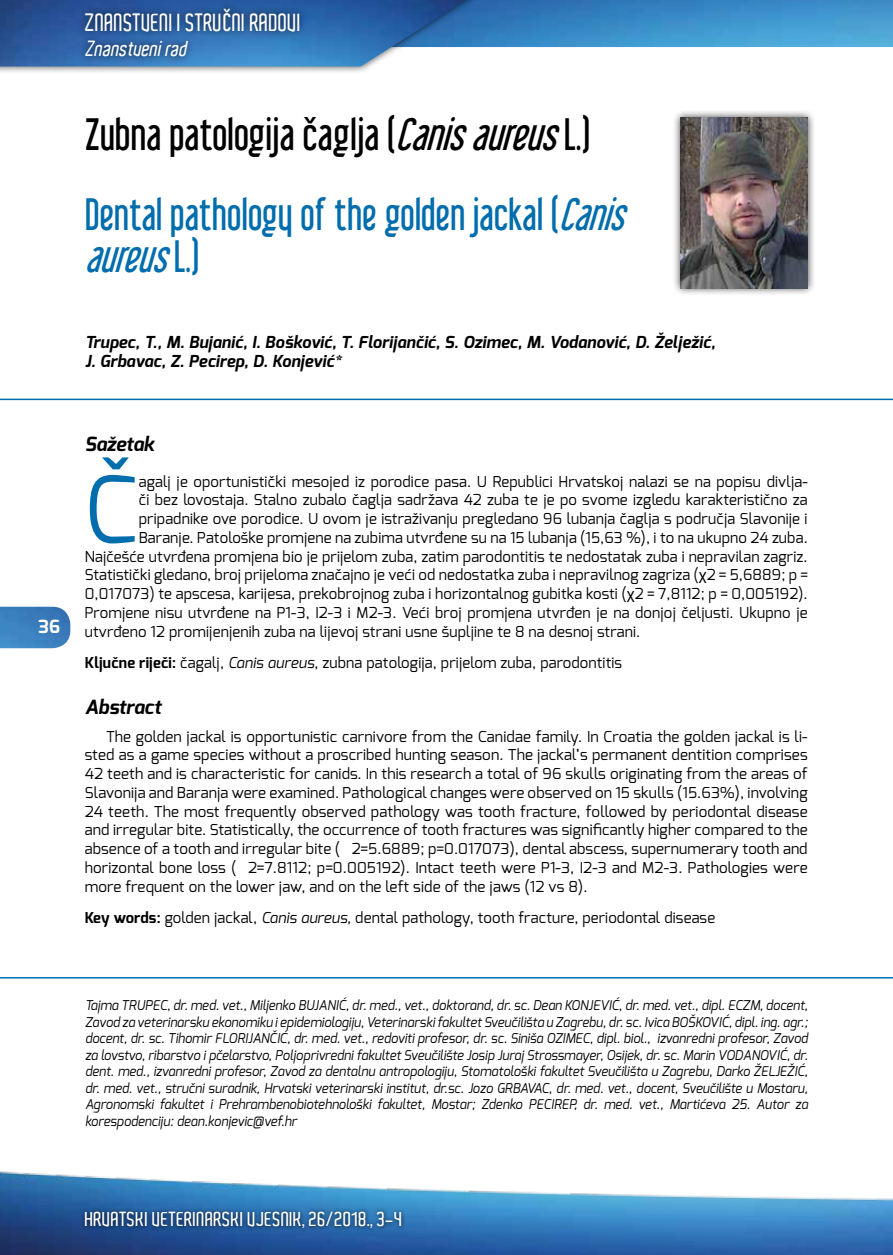
<style>
.page{position:relative;width:893px;height:1255px;background:#fff}
.page>*{position:absolute;margin:0;border:0;box-sizing:border-box;transform-origin:0 0}
.t1{font:91.8px "Exo";color:#006dad}
.t2{font:40.5px/80.2px "Libel Suit";letter-spacing:.01em;color:#006dad;scale:.96 1}
.t3{font:italic 40.5px "Libel Suit";color:#006dad;scale:.96 1}
.t4{font:600 24px "Aldo";color:#fff;scale:.9 1}
.t5{font:italic 600 21px "Aldo";color:#fff;scale:.9 1}
.t6{font:600 19.5px "Aldo";color:#fff}
.t7{font:italic 700 19.5px "Exo";color:#000}
.t8{font:700 18.15px "Exo";color:#fff}
.t9{font:italic 700 16.5px/18.8px "Exo";letter-spacing:.01em;color:#000}
.t10{font:15px/18.8px "Exo";letter-spacing:.01em;color:#000;text-align:justify}
.t11{font:italic 13.5px/16.5px "Exo";color:#000;text-align:justify;scale:.95 1}
.s1{font-family:"Libel Suit";font-weight:400;font-size:22.5px}
.s2{color:#000}
.s3{font-style:italic;color:#000}
.s4{font-style:italic}
.s5{font-style:normal}
.s6{font-family:"Arial"}
.s7{font-weight:700}
</style>
<div class="page">
<img style="left:505px;top:0;width:388px;height:47px">
<div style="left:0;top:0;width:505px;height:75px;background:#000;opacity:.75"></div>
<img style="left:0;top:0;width:498px;height:66px">
<img style="left:0;top:1171px;width:893px;height:83px">
<img style="left:0;top:606px;width:70px;height:42px">
<div style="left:81px;top:1207px;width:325px;height:25px;background:#000;opacity:.75"></div>
<hr style="left:0;top:398px;width:893px;height:2px;background:#006dad">
<hr style="left:0;top:976px;width:893px;height:2px;background:#006dad">
<div style="left:672px;top:110px;width:144px;height:186px;background:#000;opacity:.75"></div>
<img style="left:681px;top:118px;width:127px;height:170px">
<div style="left:78px;top:1px;width:230px;height:63px;background:#000;opacity:.75"></div>
<p class="t8" style="left:39px;top:614px;width:23px">36</p>
<h3 class="t4" style="left:85px;top:9px;width:242px">ZNANSTVENI I STRU<span class="s1">Č</span>NI RADOVI</h3>
<h3 class="t5" style="left:85px;top:37px;width:120px">Znanstvenirad</h3>
<h2 class="t2" style="left:85px;top:94px;width:577px"><span class="s2">Zubna patologija čaglja (</span><span class="s3">Canisaureus</span><span class="s2">L.)<br></span>Dental pathology of the golden jackal (<span class="s4">Canis</span></h2>
<h2 class="t3" style="left:85px;top:232px;width:120px">aureus<span class="s5">L . )</span></h2>
<p class="t9" style="left:85px;top:333px;width:632px">Trupec, T., M. Bujanić, I. Bošković, T. Florijančić, S. Ozimec, M. Vodanović, D. Želježić,<br>J. Grbavac, Z. Pecirep, D. Konjević*</p>
<h3 class="t7" style="left:85px;top:431px;width:71px">Sažetak</h3>
<h1 class="t1" style="left:85px;top:451px;width:55px">Č</h1>
<p class="t10" style="left:139px;top:472px;width:670px">agalj je oportunistički mesojed iz porodice pasa. U Republici Hrvatskoj nalazi se na popisu divlja-</p>
<p class="t10" style="left:139px;top:490px;width:670px">či bez lovostaja. Stalno zubalo čaglja sadržava 42 zuba te je po svome izgledu karakteristično za</p>
<p class="t10" style="left:139px;top:509px;width:670px">pripadnike ove porodice. U ovom je istraživanju pregledano 96 lubanja čaglja s područja Slavonije i</p>
<p class="t10" style="left:139px;top:528px;width:670px">Baranje. Patološke promjene na zubima utvrđene su na 15 lubanja (15,63 %), i to na ukupno 24 zuba.</p>
<p class="t10" style="left:85px;top:547px;width:724px">Najčešće utvrđena promjena bio je prijelom zuba, zatim parodontitis te nedostatak zuba i nepravilan zagriz.</p>
<p class="t10" style="left:85px;top:565px;width:724px">Statistički gledano, broj prijeloma značajno je veći od nedostatka zuba i nepravilnog zagriza (<span class="s6">χ</span>2 = 5,6889; p =</p>
<p class="t10" style="left:85px;top:584px;width:724px">0,017073) te apscesa, karijesa, prekobrojnog zuba i horizontalnog gubitka kosti (<span class="s6">χ</span>2 = 7,8112; p = 0,005192).</p>
<p class="t10" style="left:85px;top:603px;width:724px">Promjene nisu utvrđene na P1-3, I2-3 i M2-3. Veći broj promjena utvrđen je na donjoj čeljusti. Ukupno je</p>
<p class="t10" style="left:85px;top:622px;width:557px">utvrđeno 12 promijenjenih zuba na lijevoj strani usne šupljine te 8 na desnoj strani.</p>
<p class="t10" style="left:85px;top:653px;width:539px"><span class="s7">Ključne riječi:</span> čagalj, <span class="s4">Canis aureus</span>, zubna patologija, prijelom zuba, parodontitis</p>
<h3 class="t7" style="left:85px;top:694px;width:78px">Abstract</h3>
<p class="t10" style="left:85px;top:726px;width:724px;text-indent:21px">The golden jackal is opportunistic carnivore from the Canidae family. In Croatia the golden jackal is li&shy;sted as a game species without a proscribed hunting season. The jackal’s permanent dentition comprises 42 teeth and is characteristic for canids. In this research a total of 96 skulls originating from the areas of Slavonija and Baranja were examined. Pathological changes were observed on 15 skulls (15.63%), involving 24 teeth. The most frequently observed pathology was tooth fracture, followed by periodontal disease and irregular bite. Statistically, the occurrence of tooth fractures was significantly higher compared to the absence of a tooth and irregular bite (χ2=5.6889; p=0.017073), dental abscess, supernumerary tooth and horizontal bone loss (χ2=7.8112; p=0.005192). Intact teeth were P1-3, I2-3 and M2-3. Pathologies were more frequent on the lower jaw, and on the left side of the jaws (12 vs 8).</p>
<p class="t10" style="left:85px;top:908px;width:632px"><span class="s7">Key words:</span> golden jackal, <span class="s4">Canis aureus,</span> dental pathology, tooth fracture, periodontal disease</p>
<p class="t11" style="left:85px;top:996px;width:762px">Tajma TRUPEC, dr. med. vet., Miljenko BUJANIĆ, dr. med., vet., doktorand, dr. sc. Dean KONJEVIĆ, dr. med. vet., dipl. ECZM, docent, Zavod za veterinarsku ekonomiku i epidemiologiju, Veterinarski fakultet Sveučilišta u Zagrebu, dr. sc. Ivica BOŠKOVIĆ, dipl. ing. agr.; docent, dr. sc. Tihomir FLORIJANČIĆ, dr. med. vet., redoviti profesor, dr. sc. Siniša OZIMEC, dipl. biol., izvanredni profesor, Zavod za lovstvo, ribarstvo i pčelarstvo, Poljoprivredni fakultet Sveučilište Josip Juraj Strossmayer, Osijek, dr. sc. Marin VODANOVIĆ, dr. dent. med., izvanredni profesor, Zavod za dentalnu antropologiju, Stomatološki fakultet Sveučilišta u Zagrebu, Darko ŽELJEŽIĆ, dr. med. vet., stručni suradnik, Hrvatski veterinarski institut, dr.sc. Jozo GRBAVAC, dr. med. vet., docent, Sveučilište u Mostaru, Agronomski fakultet i Prehrambenobiotehnološki fakultet, Mostar; Zdenko PECIREP, dr. med. vet., Martićeva 25. Autor za korespodenciju: dean.konjevic@vef.hr</p>
<h3 class="t6" style="left:85px;top:1207px;width:319px">HRVATSKI VETERINARSKI VJESNIK, 26/2018., 3-4</h3>
</div>
